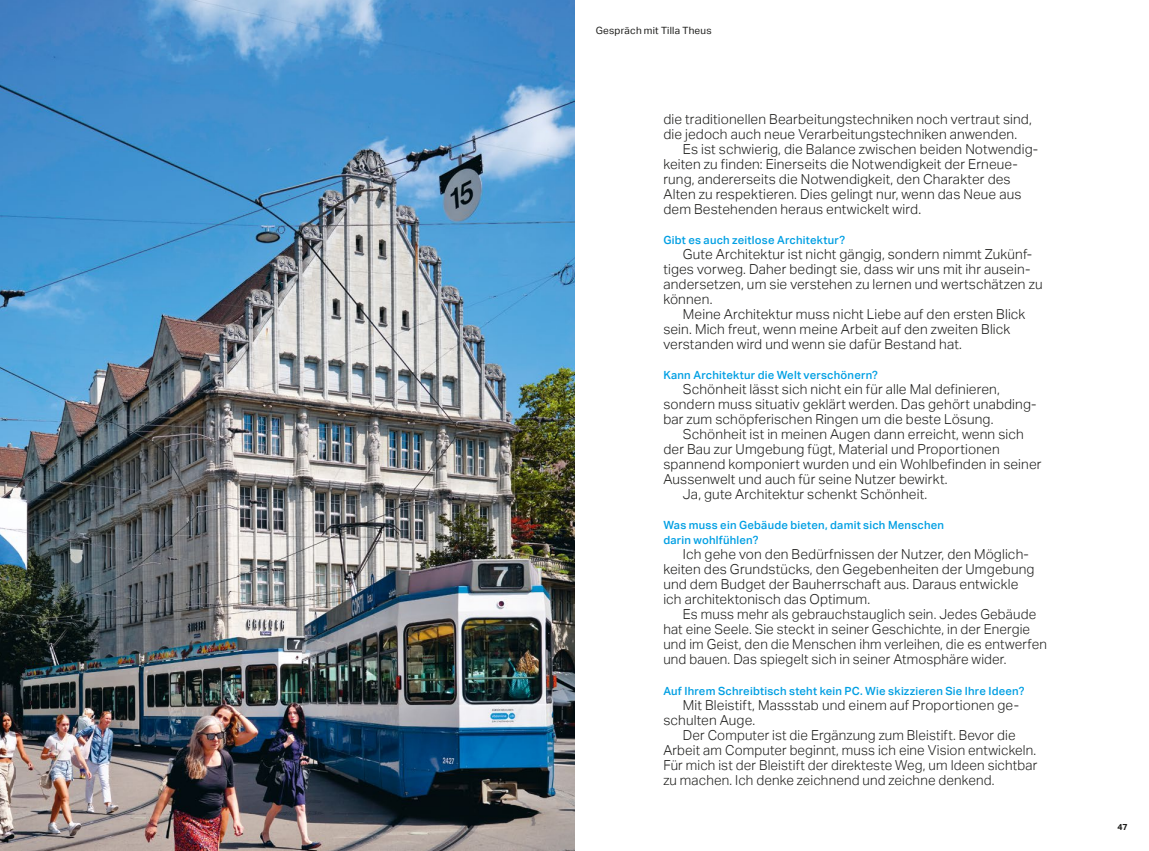
<style>
.page{position:relative;width:1149px;height:851px;background:#fff}
.page>*{position:absolute;margin:0;border:0;box-sizing:border-box;transform-origin:0 0}
.t1{font:300 13.75px/15px "Aktiv Grotesk";letter-spacing:.01em;color:#1d1d1b}
.t2{font:500 11.25px/15px "Aktiv Grotesk";letter-spacing:.02em;color:#009fe3}
.t3{font:10px "Aktiv Grotesk";letter-spacing:.025em;color:#1d1d1b}
.t4{font:700 8.75px "Aktiv Grotesk";color:#1d1d1b}
</style>
<div class="page">
<img style="left:0;top:0;width:574px;height:850px">
<p class="t3" style="left:595px;top:25px;width:117px">Gespräch mit Tilla Theus</p>
<p class="t1" style="left:663px;top:112px;width:370px">die traditionellen Bearbeitungstechniken noch vertraut sind, die jedoch auch neue Verarbeitungstechniken anwenden.</p>
<p class="t1" style="left:663px;top:142px;width:376px;text-indent:19px">Es ist schwierig, die Balance zwischen beiden Notwendig&shy;keiten zu finden: Einerseits die Notwendigkeit der Erneue&shy;rung, andererseits die Notwendigkeit, den Charakter des Alten zu respektieren. Dies gelingt nur, wenn das Neue aus dem Bestehenden heraus entwickelt wird.</p>
<p class="t2" style="left:663px;top:233px;width:183px">Gibt es auch zeitlose Architektur?</p>
<p class="t1" style="left:663px;top:247px;width:380px;text-indent:19px">Gute Architektur ist nicht gängig, sondern nimmt Zukünf&shy;tiges vorweg. Daher bedingt sie, dass wir uns mit ihr ausein&shy;andersetzen, um sie verstehen zu lernen und wertschätzen zu können.</p>
<p class="t1" style="left:663px;top:307px;width:363px;text-indent:19px">Meine Architektur muss nicht Liebe auf den ersten Blick sein. Mich freut, wenn meine Arbeit auf den zweiten Blick verstanden wird und wenn sie dafür Bestand hat.</p>
<p class="t2" style="left:663px;top:368px;width:216px">Kann Architektur die Welt verschönern?</p>
<p class="t1" style="left:663px;top:382px;width:375px;text-indent:19px">Schönheit lässt sich nicht ein für alle Mal definieren, sondern muss situativ geklärt werden. Das gehört unabding&shy;bar zum schöpferischen Ringen um die beste Lösung.</p>
<p class="t1" style="left:682px;top:427px;width:342px">Schönheit ist in meinen Augen dann erreicht, wenn sich</p>
<p class="t1" style="left:663px;top:442px;width:338px">der Bau zur Umgebung fügt, Material und Proportionen</p>
<p class="t1" style="left:663px;top:457px;width:379px">spannend komponiert wurden und ein Wohlbefinden in seiner</p>
<p class="t1" style="left:663px;top:472px;width:285px">Aussenwelt und auch für seine Nutzer bewirkt.</p>
<p class="t1" style="left:682px;top:487px;width:246px">Ja, gute Architektur schenkt Schönheit.</p>
<p class="t2" style="left:663px;top:518px;width:282px">Was muss ein Gebäude bieten, damit sich Menschen darin wohlfühlen?</p>
<p class="t1" style="left:663px;top:547px;width:372px;text-indent:19px">Ich gehe von den Bedürfnissen der Nutzer, den Möglich&shy;keiten des Grundstücks, den Gegebenheiten der Umgebung und dem Budget der Bauherrschaft aus. Daraus entwickle ich architektonisch das Optimum.</p>
<p class="t1" style="left:663px;top:607px;width:385px;text-indent:19px">Es muss mehr als gebrauchstauglich sein. Jedes Gebäude hat eine Seele. Sie steckt in seiner Geschichte, in der Energie und im Geist, den die Menschen ihm verleihen, die es entwerfen und bauen. Das spiegelt sich in seiner Atmosphäre wider.</p>
<p class="t2" style="left:663px;top:683px;width:362px">Auf Ihrem Schreibtisch steht kein PC. Wie skizzieren Sie Ihre Ideen?</p>
<p class="t1" style="left:663px;top:697px;width:357px;text-indent:19px">Mit Bleistift, Massstab und einem auf Proportionen ge&shy;schulten Auge.</p>
<p class="t1" style="left:663px;top:727px;width:375px;text-indent:19px">Der Computer ist die Ergänzung zum Bleistift. Bevor die Arbeit am Computer beginnt, muss ich eine Vision entwickeln.<br>Für mich ist der Bleistift der direkteste Weg, um Ideen sichtbar zu machen. Ich denke zeichnend und zeichne denkend.</p>
<p class="t4" style="left:1116px;top:821px;width:12px">47</p>
</div>
